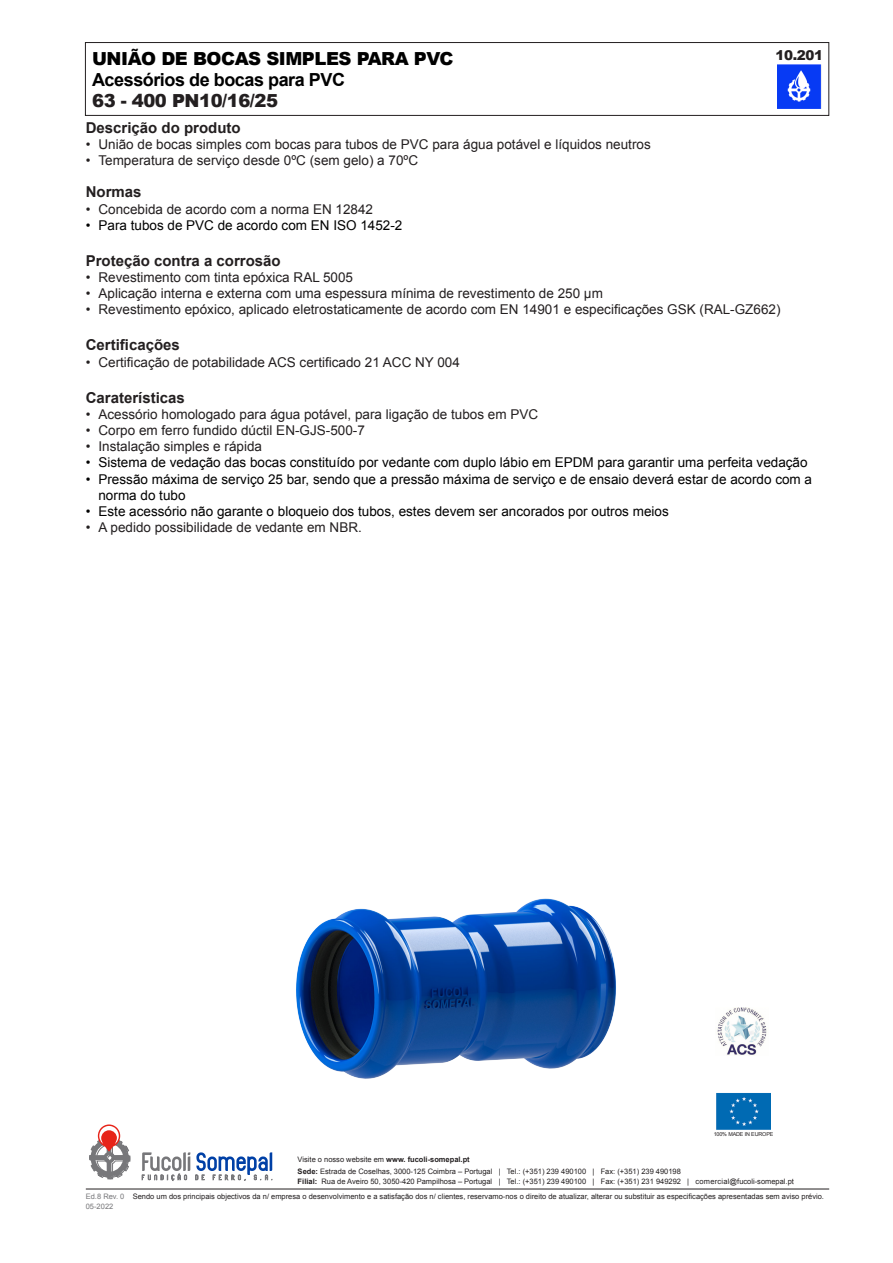
<style>
.page{position:relative;width:893px;height:1263px;background:#fff}
.page>*{position:absolute;margin:0;border:0;box-sizing:border-box;transform-origin:0 0}
.t1{font:900 18px "Arial";letter-spacing:-.025em;color:#000}
.t2{font:700 18px "Arial";letter-spacing:-.025em;color:#000}
.t3{font:900 18px "Arial";letter-spacing:-.025em;color:#231f20}
.títulos{font:700 15px "Arial";color:#231f20}
.t4{font:13.5px "Arial";color:#231f20}
.t5{font:13.5px/16.2px "Arial";color:#000}
.t6{font:900 13.5px "Arial";color:#231f20}
.rodapé{font:7.5px "Arial";color:#231f20}
.t7{font:7.5px "Arial";color:#77777a}
.t8{font:5.4px "Arial";letter-spacing:-.025em;color:#231f20}
.s1{font-weight:700}
.s2{color:#77777a}
</style>
<div class="page">
<div style="left:85px;top:42px;width:744px;height:74px;border:1px solid #231f20"></div>
<img style="left:717px;top:1093px;width:53px;height:37px">
<hr style="left:86px;top:1189px;width:743px;height:1px;background:#231f20">
<svg style="left:89px;top:1124px;width:41px;height:55px"></svg>
<svg style="left:142px;top:1152px;width:131px;height:29px"></svg>
<img style="left:777px;top:64px;width:45px;height:44px">
<img style="left:717px;top:1008px;width:50px;height:48px">
<img style="left:296px;top:898px;width:320px;height:181px">
<p class="t1" style="left:92px;top:45px;width:363px">UNIÃO DE BOCAS SIMPLES PARA PVC</p>
<p class="t2" style="left:92px;top:67px;width:254px">Acessórios de bocas para PVC</p>
<p class="t3" style="left:92px;top:87px;width:187px">63 - 400 PN10/16/25</p>
<p class="t6" style="left:775px;top:45px;width:49px">10.201</p>
<p class="títulos" style="left:86px;top:117px;width:157px">Descrição do produto</p>
<p class="t4" style="left:86px;top:135px;width:567px">• União de bocas simples com bocas para tubos de PVC para água potável e líquidos neutros</p>
<p class="t4" style="left:86px;top:151px;width:334px">• Temperatura de serviço desde 0ºC (sem gelo) a 70ºC</p>
<p class="títulos" style="left:86px;top:182px;width:57px">Normas</p>
<p class="t4" style="left:86px;top:200px;width:289px">• Concebida de acordo com a norma EN 12842</p>
<p class="t5" style="left:86px;top:217px;width:318px">• Para tubos de PVC de acordo com EN ISO 1452-2</p>
<p class="títulos" style="left:86px;top:251px;width:197px">Proteção contra a corrosão</p>
<p class="t4" style="left:86px;top:268px;width:269px">• Revestimento com tinta epóxica RAL 5005</p>
<p class="t4" style="left:86px;top:285px;width:519px">• Aplicação interna e externa com uma espessura mínima de revestimento de 250 μm</p>
<p class="t4" style="left:86px;top:301px;width:696px">• Revestimento epóxico, aplicado eletrostaticamente de acordo com EN 14901 e especificações GSK (RAL-GZ662)</p>
<p class="títulos" style="left:86px;top:335px;width:96px">Certificações</p>
<p class="t4" style="left:86px;top:353px;width:376px">• Certificação de potabilidade ACS certificado 21 ACC NY 004</p>
<p class="títulos" style="left:86px;top:387px;width:101px">Caraterísticas</p>
<p class="t4" style="left:86px;top:405px;width:454px">• Acessório homologado para água potável, para ligação de tubos em PVC</p>
<p class="t4" style="left:86px;top:421px;width:281px">• Corpo em ferro fundido dúctil EN-GJS-500-7</p>
<p class="t4" style="left:86px;top:438px;width:178px">• Instalação simples e rápida</p>
<p class="t5" style="left:86px;top:455px;width:723px">• Sistema de vedação das bocas constituído por vedante com duplo lábio em EPDM para garantir uma perfeita vedação</p>
<p class="t5" style="left:98px;top:471px;width:715px;text-indent:-13px">• Pressão máxima de serviço 25 bar, sendo que a pressão máxima de serviço e de ensaio deverá estar de acordo com a norma do tubo</p>
<p class="t5" style="left:86px;top:503px;width:585px">• Este acessório não garante o bloqueio dos tubos, estes devem ser ancorados por outros meios</p>
<p class="t4" style="left:86px;top:519px;width:278px">• A pedido possibilidade de vedante em NBR.</p>
<p class="t8" style="left:714px;top:1130px;width:61px">100% MADE IN EUROPE</p>
<p class="rodapé" style="left:298px;top:1154px;width:174px">Visite o nosso website em <span class="s1">www. fucoli-somepal.pt</span></p>
<p class="rodapé" style="left:298px;top:1166px;width:385px"><span class="s1">Sede:</span> Estrada de Coselhas, 3000-125 Coimbra – Portugal | Tel.: (+351) 239 490100 | Fax: (+351) 239 490198</p>
<p class="rodapé" style="left:298px;top:1177px;width:498px"><span class="s1">Filial:</span> Rua de Aveiro 50, 3050-420 Pampilhosa – Portugal | Tel.: (+351) 239 490100 | Fax: (+351) 231 949292 | comercial@fucoli-somepal.pt</p>
<p class="rodapé" style="left:86px;top:1191px;width:740px"><span class="s2">Ed.8 Rev. 0</span> Sendo um dos principais objectivos da n/ empresa o desenvolvimento e a satisfação dos n/ clientes, reservamo-nos o direito de atualizar, alterar ou substituir as especificações apresentadas sem aviso prévio.</p>
<p class="t7" style="left:86px;top:1201px;width:29px">05-2022</p>
</div>
